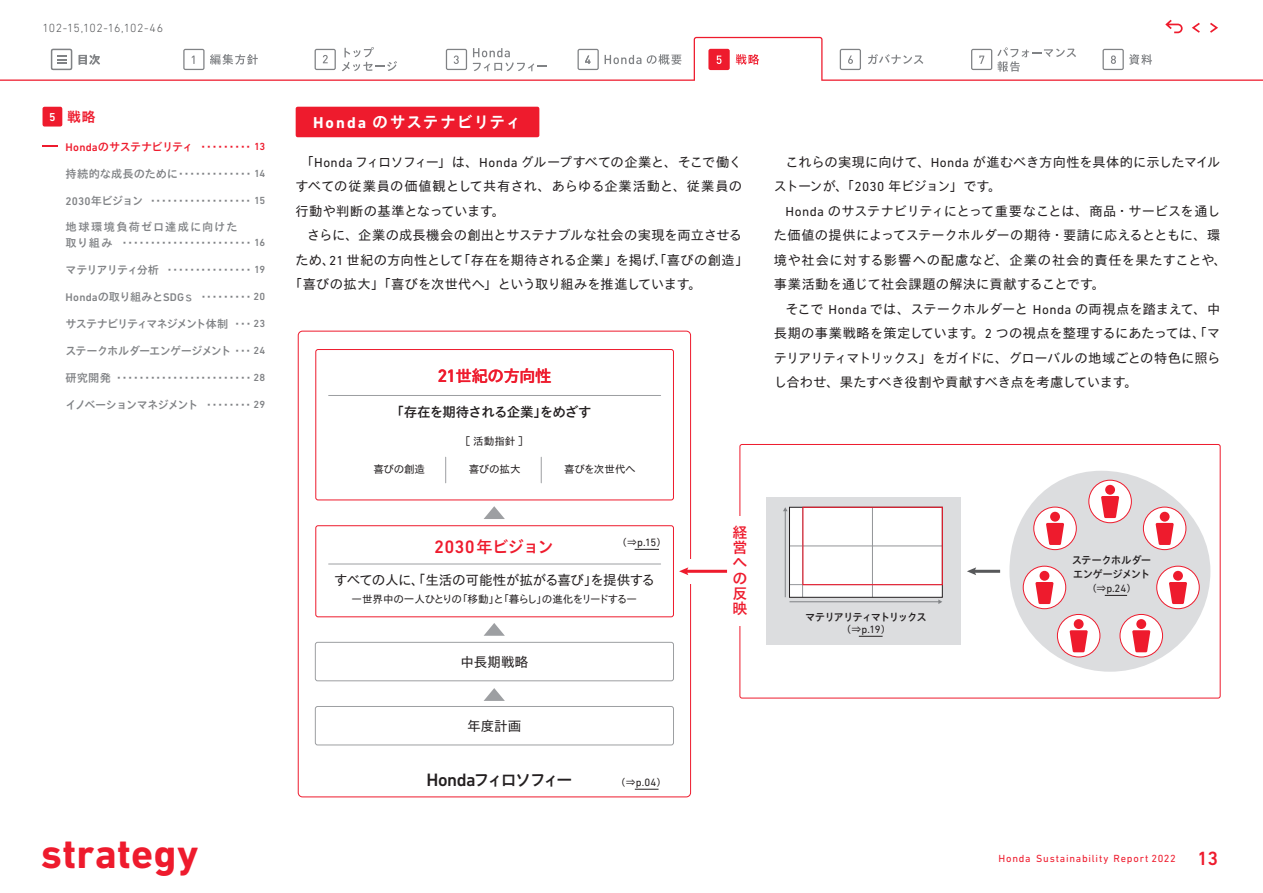
<style>
.page{position:relative;width:1263px;height:893px;background:#fff}
.page>*{position:absolute;margin:0;border:0;box-sizing:border-box;transform-origin:0 0}
.t1{font:700 42px "DIN Next LT Pro";letter-spacing:.01em;color:#ee1b2d}
.t2{font:16.65px "TB Go Std DB";letter-spacing:-.045em;color:#ee1b2d}
.t3{font:16.65px "TB Go Std DB";letter-spacing:-.19em;color:#231f20}
.t4{font:15.9px "TB Go Std B";letter-spacing:.045em;color:#fff}
.t5{font:15.15px/15.5px "TB Go Std DB";color:#ee1b2d;text-align:justify}
.t6{font:13.8px "TB Go Std B";color:#ee1b2d}
.t7{font:13.65px "TB Go Std R";letter-spacing:-.015em;color:#231f20}
.t8{font:13.65px "TB Go Std DB";letter-spacing:-.055em;color:#231f20}
.t9{font:13.35px/24.5px "TB Go Std R";letter-spacing:.005em;color:#231f20;text-align:justify}
.t10{font:13.35px/24.5px "TB Go Std R";letter-spacing:-.015em;color:#231f20}
.t11{font:300 12px "DIN Next LT Pro";letter-spacing:.005em;color:#57585a}
.t12{font:11.7px "TB Go Std B";color:#808285}
.t13{font:500 11.7px "DIN Next LT Pro";color:#fff}
.t14{font:11.25px "TB Go Std B";color:#808285}
.t15{font:11.25px "TB Go Std DB";letter-spacing:-.065em;color:#ee1b2d}
.t16{font:11.25px "TB Go Std DB";letter-spacing:-.105em;color:#808285}
.t17{font:11.25px "TB Go Std DB";letter-spacing:-.1em;color:#808285}
.t18{font:11.25px "TB Go Std DB";letter-spacing:-.075em;color:#808285}
.t19{font:11.25px "TB Go Std DB";letter-spacing:.085em;color:#808285}
.t20{font:10.8px "DIN Next LT Pro";letter-spacing:-.02em;color:#231f20}
.t21{font:10.5px "TB Go Std R";letter-spacing:-.09em;color:#231f20}
.t22{font:10.5px "DIN Next LT Pro";letter-spacing:.075em;color:#ee1b2d}
.t23{font:10.5px "TB Go Std R";letter-spacing:-.035em;color:#231f20}
.t24{font:10.5px/14px "TB Go Std DB";letter-spacing:-.07em;color:#231f20}
.t25{font:10.5px "TB Go Std DB";letter-spacing:-.11em;color:#231f20}
.s1{font-family:"DIN Next LT Pro";font-weight:500}
.s2{font-family:"TB Go Std B"}
.s3{font-family:"DIN Next LT Pro";font-weight:500;font-size:10.5px}
.s4{font-family:"TB Go Std DB"}
.s5{font-family:"DIN Next LT Pro";font-weight:700}
.s6{font-family:"DIN Next LT Pro"}
.s7{font-family:"DIN Next LT Pro";font-weight:500;font-size:18.3px}
.s8{font-family:"TB Go Std R";font-size:9.75px}
.s9{font-weight:500;font-size:19.5px}
</style>
<div class="page">
<div style="left:315px;top:642px;width:359px;height:39px;border:1px solid #9d9fa2;border-radius:2px"></div>
<div style="left:315px;top:706px;width:359px;height:39px;border:1px solid #9d9fa2;border-radius:2px"></div>
<div style="left:315px;top:525px;width:359px;height:92px;border:1px solid #ee1b2d;border-radius:2px"></div>
<hr style="left:329px;top:564px;width:332px;height:1px;background:#9d9fa2">
<svg style="left:635px;top:549px;width:24px;height:1px"></svg>
<svg style="left:635px;top:789px;width:23px;height:1px"></svg>
<div style="left:315px;top:349px;width:359px;height:151px;border:1px solid #ee1b2d;border-radius:2px"></div>
<hr style="left:329px;top:395px;width:332px;height:1px;background:#9d9fa2">
<svg style="left:445px;top:457px;width:1px;height:26px"></svg>
<svg style="left:541px;top:457px;width:1px;height:26px"></svg>
<svg style="left:484px;top:688px;width:21px;height:13px"></svg>
<svg style="left:484px;top:623px;width:21px;height:13px"></svg>
<svg style="left:484px;top:506px;width:21px;height:13px"></svg>
<div style="left:739px;top:444px;width:481px;height:254px;border:1px solid #ee1b2d;border-radius:2px"></div>
<div style="left:725px;top:517px;width:25px;height:109px;background:#fff"></div>
<div style="left:767px;top:497px;width:194px;height:148px;background:#dcdddf"></div>
<svg style="left:783px;top:506px;width:160px;height:98px;background:#f2eced"></svg>
<svg style="left:1009px;top:471px;width:201px;height:201px"></svg>
<svg style="left:859px;top:636px;width:23px;height:1px"></svg>
<hr style="left:973px;top:570px;width:27px;height:3px;background:#57585a">
<svg style="left:967px;top:567px;width:9px;height:8px"></svg>
<hr style="left:685px;top:570px;width:42px;height:3px;background:#ee1b2d">
<svg style="left:679px;top:567px;width:9px;height:8px"></svg>
<svg style="left:1192px;top:23px;width:8px;height:10px"></svg>
<svg style="left:1210px;top:23px;width:8px;height:10px"></svg>
<svg style="left:1165px;top:20px;width:17px;height:13px"></svg>
<div style="left:296px;top:107px;width:243px;height:30px;background:#ee1b2d;border-radius:2px"></div>
<div style="left:43px;top:107px;width:19px;height:20px;background:#ee1b2d;border-radius:2px"></div>
<svg style="left:43px;top:145px;width:15px;height:2px"></svg>
<svg style="left:0;top:37px;width:1263px;height:44px"></svg>
<p class="t11" style="left:43px;top:21px;width:122px">102-15,102-16,102-46</p>
<p class="t12" style="left:77px;top:49px;width:25px">目次</p>
<p class="t13" style="left:49px;top:110px;width:8px">5</p>
<p class="t6" style="left:67px;top:105px;width:30px">戦略</p>
<p class="t15" style="left:66px;top:137px;width:201px"><span class="s1">Honda</span>のサステナビリティ <span class="s2">･････････</span> <span class="s3">13</span></p>
<p class="t14" style="left:66px;top:164px;width:201px"><span class="s4">持続的な成長のために</span>･････････････ <span class="s3">14</span></p>
<p class="t14" style="left:66px;top:191px;width:201px"><span class="s1">2030</span><span class="s4">年ビジョン</span>･･････････････････ <span class="s3">15</span></p>
<p class="t19" style="left:66px;top:217px;width:174px">地球環境負荷ゼロ達成に向けた</p>
<p class="t14" style="left:66px;top:233px;width:201px"><span class="s4">取り組み</span> ･･･････････････････････ <span class="s3">16</span></p>
<p class="t14" style="left:66px;top:260px;width:201px"><span class="s4">マテリアリティ分析</span> ･･･････････････ <span class="s3">19</span></p>
<p class="t14" style="left:66px;top:287px;width:201px"><span class="s1">Honda</span><span class="s4">の取り組みと</span><span class="s1">SDG</span><span class="s4">ｓ</span>･････････ <span class="s3">20</span></p>
<p class="t17" style="left:66px;top:314px;width:201px">サステナビリティマネジメント体制<span class="s2">･･･</span> <span class="s3">23</span></p>
<p class="t18" style="left:66px;top:341px;width:201px">ステークホルダーエンゲージメント<span class="s2">･･･</span> <span class="s3">24</span></p>
<p class="t14" style="left:66px;top:368px;width:201px"><span class="s4">研究開発</span>････････････････････････ <span class="s3">28</span></p>
<p class="t16" style="left:66px;top:395px;width:201px">イノベーションマネジメント <span class="s2">････････</span> <span class="s3">29</span></p>
<p class="t4" style="left:313px;top:108px;width:210px"><span class="s5">Honda</span> のサステナビリティ</p>
<p class="t9" style="left:296px;top:149px;width:448px;text-indent:5px">「<span class="s6">Honda</span> フィロソフィー」は、<span class="s6">Honda</span> グループすべての企業と、そこで働くすべての従業員の価値観として共有され、あらゆる企業活動と、従業員の行動や判断の基準となっています。</p>
<p class="t9" style="left:307px;top:222px;width:436px">さらに、企業の成長機会の創出とサステナブルな社会の実現を両立させる</p>
<p class="t9" style="left:296px;top:247px;width:455px">ため、<span class="s6">21</span> 世紀の方向性として「存在を期待される企業」を掲げ、「喜びの創造」</p>
<p class="t9" style="left:289px;top:271px;width:414px">「喜びの拡大」「喜びを次世代へ」という取り組みを推進しています。</p>
<p class="t2" style="left:437px;top:362px;width:116px"><span class="s7">21</span>世紀の方向性</p>
<p class="t8" style="left:390px;top:400px;width:203px">「存在を期待される企業」をめざす</p>
<p class="t23" style="left:460px;top:432px;width:70px">［活動指針］</p>
<p class="t23" style="left:373px;top:460px;width:53px">喜びの創造</p>
<p class="t23" style="left:469px;top:460px;width:53px">喜びの拡大</p>
<p class="t23" style="left:564px;top:460px;width:73px">喜びを次世代へ</p>
<p class="t20" style="left:617px;top:536px;width:50px"><span class="s8">（⇒</span>p.15<span class="s8">）</span></p>
<p class="t2" style="left:434px;top:532px;width:121px"><span class="s7">2030</span>年ビジョン</p>
<p class="t7" style="left:334px;top:568px;width:322px">すべての人に、「生活の可能性が拡がる喜び」を提供する</p>
<p class="t21" style="left:351px;top:590px;width:287px">―世界中の一人ひとりの「移動」と「暮らし」の進化をリードする―</p>
<p class="t7" style="left:460px;top:650px;width:69px">中長期戦略</p>
<p class="t7" style="left:467px;top:714px;width:56px">年度計画</p>
<p class="t3" style="left:426px;top:766px;width:148px"><span class="s7">Honda</span>フィロソフィー</p>
<p class="t20" style="left:616px;top:776px;width:52px"><span class="s8">（⇒</span>p.04<span class="s8">）</span></p>
<p class="t5" style="left:732px;top:524px;width:16px">経営への反映</p>
<p class="t10" style="left:774px;top:149px;width:448px;text-indent:12px">これらの実現に向けて、<span class="s6">Honda</span> が進むべき方向性を具体的に示したマイルストーンが、「<span class="s6">2030</span> 年ビジョン」です。</p>
<p class="t9" style="left:774px;top:198px;width:455px;text-align:left;text-indent:12px"><span class="s6">Honda</span> のサステナビリティにとって重要なことは、商品・サービスを通した価値の提供によってステークホルダーの期待・要請に応えるとともに、環境や社会に対する影響への配慮など、企業の社会的責任を果たすことや、事業活動を通じて社会課題の解決に貢献することです。</p>
<p class="t9" style="left:774px;top:296px;width:448px;text-indent:12px">そこで <span class="s6">Honda</span> では、ステークホルダーと <span class="s6">Honda</span> の両視点を踏まえて、中長期の事業戦略を策定しています。<span class="s6">2</span> つの視点を整理するにあたっては、「マテリアリティマトリックス」をガイドに、グローバルの地域ごとの特色に照らし合わせ、果たすべき役割や貢献すべき点を考慮しています。</p>
<p class="t25" style="left:805px;top:608px;width:123px">マテリアリティマトリックス</p>
<p class="t20" style="left:842px;top:623px;width:50px"><span class="s8">（⇒</span>p.19<span class="s8">）</span></p>
<p class="t24" style="left:1072px;top:553px;width:81px">ステークホルダーエンゲージメント</p>
<p class="t20" style="left:1087px;top:582px;width:51px"><span class="s8">（⇒</span>p.24<span class="s8">）</span></p>
<h1 class="t1" style="left:41px;top:829px;width:159px">strategy</h1>
<p class="t22" style="left:998px;top:853px;width:221px">Honda Sustainability Report 2022 <span class="s9">13</span></p>
</div>
